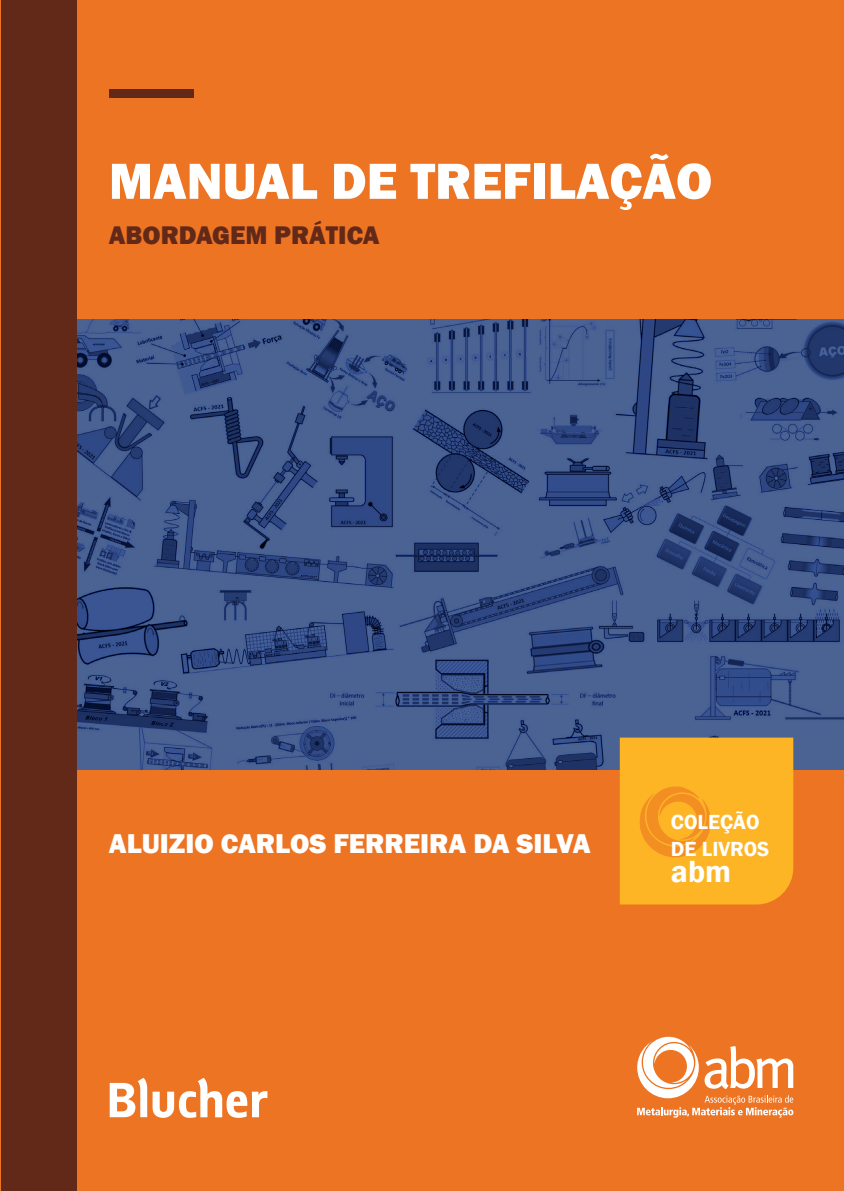
<style>
.page{position:relative;width:844px;height:1191px;background:#fff}
.page>*{position:absolute;margin:0;border:0;box-sizing:border-box;transform-origin:0 0}
.t1{font:800 52.5px "Franklin Gothic";color:#fff}
.t2{font:600 31.5px "Franklin Gothic";color:#fff}
.t3{font:800 28px "Franklin Gothic";color:#fff}
.t4{font:800 26.25px "Franklin Gothic";color:#622818}
.t5{font:600 21px/26.2px "Franklin Gothic";color:#fff}
</style>
<div class="page">
<div style="left:0;top:0;width:843px;height:1191px;background:#ed7423"></div>
<svg style="left:637px;top:1036px;width:156px;height:81px"></svg>
<svg style="left:110px;top:1077px;width:157px;height:40px"></svg>
<svg style="left:76px;top:319px;width:767px;height:451px;fill:#4a6392"></svg>
<div style="left:1px;top:0;width:75px;height:1191px;background:#622818"></div>
<div style="left:109px;top:89px;width:84px;height:9px;background:#622818"></div>
<svg style="left:619px;top:737px;width:174px;height:167px"></svg>
<h1 class="t1" style="left:109px;top:147px;width:604px">MANUAL DE TREFILAÇÃO</h1>
<p class="t4" style="left:109px;top:218px;width:272px">ABORDAGEM PRÁTICA</p>
<p class="t3" style="left:109px;top:825px;width:483px">ALUIZIO CARLOS FERREIRA DA SILVA</p>
<p class="t5" style="left:670px;top:809px;width:100px">COLEÇÃO<br>DE LIVROS</p>
<p class="t2" style="left:670px;top:852px;width:62px">abm</p>
</div>
